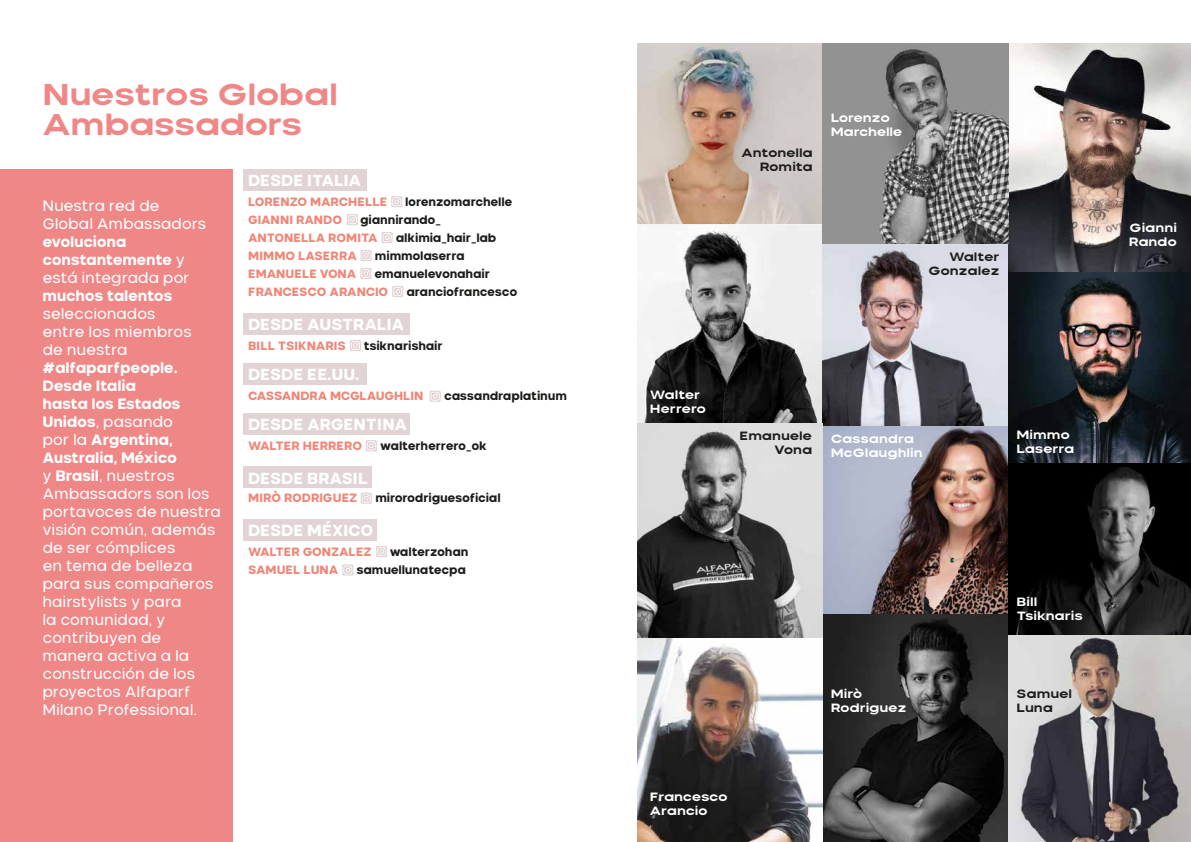
<style>
.page{position:relative;width:1191px;height:842px;background:#fff}
.page>*{position:absolute;margin:0;border:0;box-sizing:border-box;transform-origin:0 0}
.t1{font:800 expanded 30px/30px "Nominee";letter-spacing:-.03em;color:#f08787}
.t2{font:800 16px "Nominee";letter-spacing:-.005em;color:#fff}
.t3{font:500 15px/18px "Nominee";letter-spacing:-.03em;color:#fff}
.t4{font:800 15px/18px "Nominee";letter-spacing:-.025em;color:#fff}
.t5{font:800 12px "Nominee";letter-spacing:-.025em;color:#1d1d1b}
.t6{font:800 12px "Nominee";letter-spacing:-.01em;color:#f08575}
.t7{font:800 expanded 12px/14px "Nominee";letter-spacing:-.02em;color:#fff}
.t8{font:800 expanded 12px/14px "Nominee";letter-spacing:-.02em;color:#1d1d1b;text-align:right}
.t9{font:800 expanded 12px/14px "Nominee";color:#fff}
.s1{font-weight:500}
.s2{font-weight:800}
</style>
<div class="page">
<div style="left:0;top:169px;width:232px;height:673px;background:#f08787"></div>
<div style="left:243px;top:169px;width:123px;height:21px;background:#e2d4d4"></div>
<div style="left:243px;top:413px;width:167px;height:21px;background:#e2d4d4"></div>
<div style="left:243px;top:363px;width:123px;height:22px;background:#e2d4d4"></div>
<div style="left:243px;top:314px;width:167px;height:21px;background:#e2d4d4"></div>
<div style="left:243px;top:466px;width:129px;height:21px;background:#e2d4d4"></div>
<div style="left:243px;top:519px;width:134px;height:21px;background:#e2d4d4"></div>
<svg style="left:391px;top:196px;width:11px;height:11px"></svg>
<svg style="left:347px;top:214px;width:11px;height:11px"></svg>
<svg style="left:392px;top:286px;width:11px;height:11px"></svg>
<svg style="left:350px;top:340px;width:11px;height:11px"></svg>
<svg style="left:366px;top:440px;width:11px;height:11px"></svg>
<svg style="left:429px;top:391px;width:12px;height:11px"></svg>
<svg style="left:361px;top:493px;width:11px;height:11px"></svg>
<svg style="left:376px;top:546px;width:11px;height:11px"></svg>
<svg style="left:342px;top:564px;width:11px;height:11px"></svg>
<svg style="left:360px;top:268px;width:11px;height:11px"></svg>
<svg style="left:381px;top:232px;width:11px;height:11px"></svg>
<svg style="left:360px;top:250px;width:11px;height:11px"></svg>
<img style="left:638px;top:43px;width:553px;height:799px">
<svg style="left:638px;top:224px;width:184px;height:200px"></svg>
<svg style="left:822px;top:244px;width:186px;height:182px;background:#a9a6ad"></svg>
<svg style="left:1008px;top:43px;width:183px;height:229px;background:#86807e"></svg>
<img style="left:822px;top:427px;width:186px;height:186px">
<img style="left:1008px;top:272px;width:183px;height:191px">
<svg style="left:1008px;top:463px;width:183px;height:172px;background:#1b1b1b"></svg>
<svg style="left:1008px;top:636px;width:183px;height:206px;background:#8a8789"></svg>
<img style="left:638px;top:638px;width:184px;height:204px">
<h1 class="t1" style="left:42px;top:79px;width:297px">Nuestros Global<br>Ambassadors</h1>
<p class="t2" style="left:248px;top:170px;width:115px">DESDE ITALIA</p>
<p class="t6" style="left:248px;top:194px;width:140px">LORENZO MARCHELLE</p>
<p class="t5" style="left:405px;top:194px;width:109px">lorenzomarchelle</p>
<p class="t6" style="left:248px;top:212px;width:95px">GIANNI RANDO</p>
<p class="t5" style="left:360px;top:212px;width:82px">giannirando_</p>
<p class="t6" style="left:248px;top:230px;width:131px">ANTONELLA ROMITA</p>
<p class="t5" style="left:396px;top:230px;width:102px">alkimia_hair_lab</p>
<p class="t6" style="left:248px;top:248px;width:110px">MIMMO LASERRA</p>
<p class="t5" style="left:375px;top:248px;width:91px">mimmolaserra</p>
<p class="t6" style="left:248px;top:266px;width:110px">EMANUELE VONA</p>
<p class="t5" style="left:374px;top:266px;width:117px">emanuelevonahair</p>
<p class="t6" style="left:248px;top:284px;width:142px">FRANCESCO ARANCIO</p>
<p class="t5" style="left:406px;top:284px;width:113px">aranciofrancesco</p>
<p class="t2" style="left:248px;top:314px;width:157px">DESDE AUSTRALIA</p>
<p class="t6" style="left:248px;top:338px;width:99px">BILL TSIKNARIS</p>
<p class="t5" style="left:364px;top:338px;width:80px">tsiknarishair</p>
<p class="t2" style="left:248px;top:364px;width:113px">DESDE EE.UU.</p>
<p class="t6" style="left:248px;top:388px;width:177px">CASSANDRA MCGLAUGHLIN</p>
<p class="t5" style="left:444px;top:388px;width:124px">cassandraplatinum</p>
<p class="t2" style="left:248px;top:414px;width:161px">DESDE ARGENTINA</p>
<p class="t6" style="left:248px;top:438px;width:116px">WALTER HERRERO</p>
<p class="t5" style="left:380px;top:438px;width:108px">walterherrero_ok</p>
<p class="t2" style="left:248px;top:468px;width:121px">DESDE BRASIL</p>
<p class="t6" style="left:248px;top:490px;width:111px">MIRÒ RODRIGUEZ</p>
<p class="t5" style="left:375px;top:490px;width:127px">mirorodriguesoficial</p>
<p class="t2" style="left:248px;top:520px;width:127px">DESDE MÉXICO</p>
<p class="t6" style="left:248px;top:544px;width:125px">WALTER GONZALEZ</p>
<p class="t5" style="left:390px;top:544px;width:80px">walterzohan</p>
<p class="t6" style="left:248px;top:562px;width:92px">SAMUEL LUNA</p>
<p class="t5" style="left:356px;top:562px;width:111px">samuellunatecpa</p>
<p class="t3" style="left:42px;top:196px;width:165px">Nuestra red de<br>Global Ambassadors</p>
<p class="t4" style="left:42px;top:232px;width:149px">evoluciona constantemente <span class="s1">y está integrada por</span></p>
<p class="t4" style="left:42px;top:286px;width:132px">muchos talentos</p>
<p class="t3" style="left:42px;top:304px;width:151px">seleccionados entre los miembros de nuestra</p>
<p class="t3" style="left:42px;top:358px;width:180px"><span class="s2">#alfaparfpeople.<br>Desde Italia<br>hasta los Estados<br>Unidos</span>, pasando<br>por la <span class="s2">Argentina,<br>Australia, México<br></span>y <span class="s2">Brasil</span>, nuestros<br>Ambassadors son los portavoces de nuestra visión común, además de ser cómplices<br>en tema de belleza para sus compañeros hairstylists y para<br>la comunidad, y contribuyen de manera activa a la construcción de los proyectos Alfaparf<br>Milano Professional.</p>
<p class="t8" style="left:741px;top:145px;width:73px">Antonella<br>Romita</p>
<p class="t7" style="left:830px;top:110px;width:73px">Lorenzo<br>Marchelle</p>
<p class="t8" style="left:928px;top:250px;width:72px">Walter<br>Gonzalez</p>
<p class="t7" style="left:650px;top:387px;width:58px">Walter<br>Herrero</p>
<p class="t8" style="left:739px;top:429px;width:74px">Emanuele<br>Vona</p>
<p class="t7" style="left:830px;top:432px;width:94px">Cassandra<br>McGlaughlin</p>
<p class="t7" style="left:1016px;top:428px;width:59px">Mimmo<br>Laserra</p>
<p class="t9" style="left:1129px;top:221px;width:50px">Gianni<br>Rando</p>
<p class="t7" style="left:650px;top:789px;width:79px">Francesco<br>Arancio</p>
<p class="t9" style="left:830px;top:687px;width:77px">Mirò<br>Rodriguez</p>
<p class="t9" style="left:1016px;top:595px;width:68px">Bill<br>Tsiknaris</p>
<p class="t8" style="left:1016px;top:687px;width:57px;text-align:left">Samuel<br>Luna</p>
</div>
